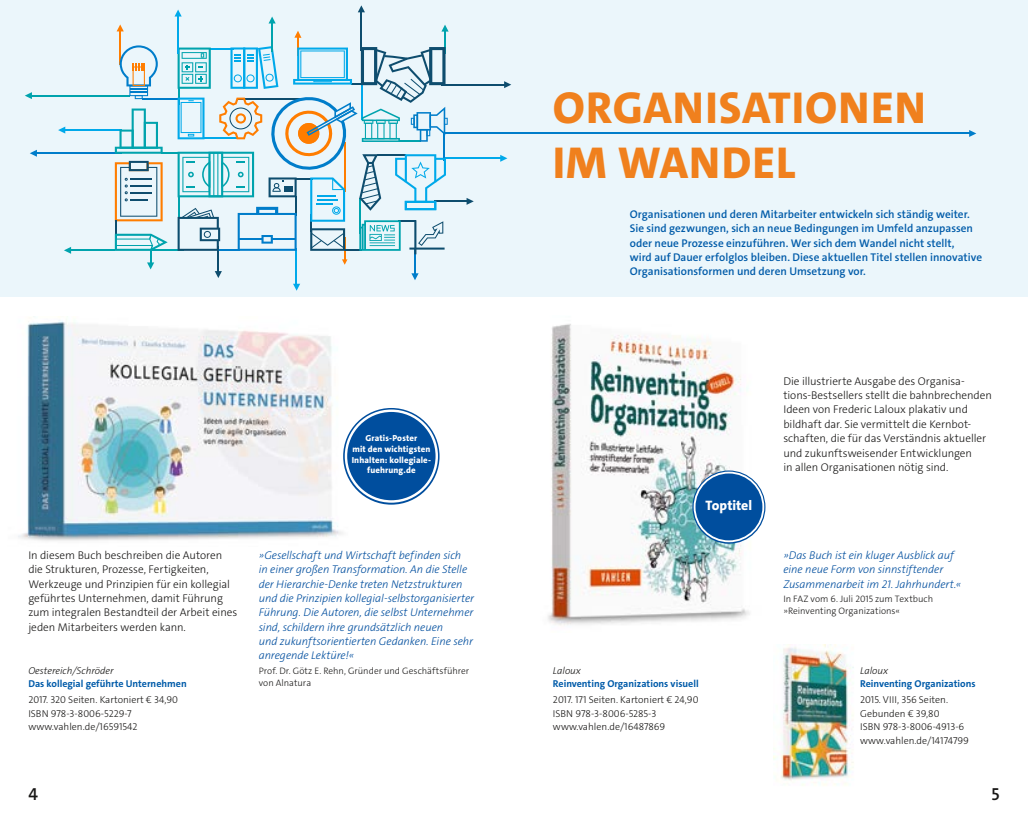
<style>
.page{position:relative;width:1028px;height:815px;background:#fff}
.page>*{position:absolute;margin:0;border:0;box-sizing:border-box;transform-origin:0 0}
.t1{font:800 45px/55px "The Sans C4 s";letter-spacing:.02em;color:#f0801d}
.t2{font:600 17.5px "The Sans C4 s";color:#181716}
.t3{font:800 13.75px "The Sans C4 s";color:#fff}
.t4{font:300 11.25px/14.4px "The Sans C4 s";letter-spacing:-.005em;color:#181716}
.t5{font:italic 300 11.25px/14.4px "The Sans C4 s";letter-spacing:-.01em;color:#004e9e}
.t6{font:600 11.25px/14.4px "The Sans C4 s";color:#005ba9}
.t7{font:300 10px/13.8px "The Sans C4 s";color:#181716}
.t8{font:700 10px "The Sans C4 s";color:#005ba9}
.t9{font:italic 300 10px "The Sans C4 s";color:#181716}
.t10{font:300 9.38px/12.5px "The Sans C4 s";color:#181716}
.t11{font:800 8.75px/10.6px "The Sans C4 s";letter-spacing:.015em;color:#fff;text-align:center}
</style>
<div class="page">
<div style="left:0;top:0;width:1028px;height:296px;background:#ebf6fb"></div>
<hr style="left:62px;top:130px;width:60px;height:1px;background:#00a9ea">
<svg style="left:58px;top:127px;width:7px;height:7px"></svg>
<hr style="left:67px;top:250px;width:48px;height:1px;background:#00a3ad">
<hr style="left:32px;top:95px;width:98px;height:1px;background:#00a3ad">
<hr style="left:34px;top:153px;width:88px;height:1px;background:#007dca">
<svg style="left:64px;top:247px;width:7px;height:7px"></svg>
<svg style="left:25px;top:92px;width:7px;height:7px"></svg>
<svg style="left:30px;top:150px;width:7px;height:7px"></svg>
<hr style="left:444px;top:133px;width:527px;height:1px;background:#007dca">
<hr style="left:441px;top:84px;width:63px;height:1px;background:#0e4d6e">
<hr style="left:434px;top:201px;width:36px;height:1px;background:#0e4d6e">
<hr style="left:444px;top:158px;width:60px;height:1px;background:#00a9ea">
<svg style="left:504px;top:81px;width:7px;height:7px"></svg>
<svg style="left:466px;top:198px;width:8px;height:7px"></svg>
<svg style="left:969px;top:130px;width:7px;height:7px"></svg>
<svg style="left:500px;top:155px;width:7px;height:7px"></svg>
<svg style="left:115px;top:5px;width:333px;height:286px"></svg>
<img style="left:18px;top:316px;width:346px;height:225px">
<img style="left:548px;top:324px;width:215px;height:301px">
<img style="left:773px;top:645px;width:81px;height:141px">
<svg style="left:692px;top:470px;width:73px;height:74px"></svg>
<div style="left:694px;top:473px;width:69px;height:68px;background:#004e9e;border-radius:50%"></div>
<div style="left:693px;top:472px;width:71px;height:70px;border:2px solid #fff;border-radius:50%"></div>
<svg style="left:343px;top:408px;width:96px;height:97px"></svg>
<div style="left:346px;top:411px;width:91px;height:90px;background:#004e9e;border-radius:50%"></div>
<div style="left:345px;top:409px;width:93px;height:94px;border:2px solid #fff;border-radius:50%"></div>
<h1 class="t1" style="left:553px;top:80px;width:374px">ORGANISATIONEN<br>IM WANDEL</h1>
<p class="t11" style="left:352px;top:433px;width:81px">Gratis-Poster<br>mit den wichtigsten<br>Inhalten: kollegiale&shy;fuehrung.de</p>
<p class="t4" style="left:28px;top:548px;width:210px">In diesem Buch beschreiben die Autoren die Strukturen, Prozesse, Fertigkeiten, Werkzeuge und Prinzipien für ein kollegial geführtes Unternehmen, damit Führung zum integralen Bestandteil der Arbeit eines jeden Mitarbeiters werden kann.</p>
<p class="t9" style="left:28px;top:664px;width:87px">Oestereich/Schröder</p>
<p class="t8" style="left:28px;top:677px;width:160px">Das kollegial geführte Unternehmen</p>
<p class="t7" style="left:28px;top:693px;width:151px">2017. 320 Seiten. Kartoniert € 34,90<br>ISBN 978-3-8006-5229-7 www.vahlen.de/16591542</p>
<p class="t5" style="left:259px;top:548px;width:217px">»Gesellschaft und Wirtschaft befinden sich<br>in einer großen Transformation. An die Stelle der Hierarchie-Denke treten Netzstrukturen und die Prinzipien kollegial-selbstorganisierter Führung. Die Autoren, die selbst Unternehmer sind, schildern ihre grundsätzlich neuen<br>und zukunftsorientierten Gedanken. Eine sehr anregende Lektüre!«</p>
<p class="t10" style="left:259px;top:664px;width:212px">Prof. Dr. Götz E. Rehn, Gründer und Geschäftsführer von Alnatura</p>
<p class="t6" style="left:630px;top:207px;width:354px">Organisationen und deren Mitarbeiter entwickeln sich ständig weiter.<br>Sie sind gezwungen, sich an neue Bedingungen im Umfeld anzupassen oder neue Prozesse einzuführen. Wer sich dem Wandel nicht stellt,<br>wird auf Dauer erfolglos bleiben. Diese aktuellen Titel stellen innovative Organisationsformen und deren Umsetzung vor.</p>
<p class="t3" style="left:705px;top:497px;width:48px">Toptitel</p>
<p class="t9" style="left:553px;top:664px;width:29px">Laloux</p>
<p class="t8" style="left:553px;top:677px;width:147px">Reinventing Organizations visuell</p>
<p class="t7" style="left:553px;top:693px;width:147px">2017. 171 Seiten. Kartoniert € 24,90<br>ISBN 978-3-8006-5285-3 www.vahlen.de/16487869</p>
<p class="t4" style="left:783px;top:374px;width:210px">Die illustrierte Ausgabe des Organisa&shy;tions-Bestsellers stellt die bahnbrechenden Ideen von Frederic Laloux plakativ und bildhaft dar. Sie vermittelt die Kernbot&shy;schaften, die für das Verständnis aktueller und zukunftsweisender Entwicklungen<br>in allen Organisationen nötig sind.</p>
<p class="t5" style="left:783px;top:548px;width:179px">»Das Buch ist ein kluger Ausblick auf eine neue Form von sinnstiftender<br>Zusammenarbeit im 21. Jahrhundert.«</p>
<p class="t10" style="left:783px;top:592px;width:151px">In FAZ vom 6. Juli 2015 zum Textbuch »Reinventing Organizations«</p>
<p class="t9" style="left:860px;top:664px;width:29px">Laloux</p>
<p class="t8" style="left:860px;top:677px;width:117px">Reinventing Organizations</p>
<p class="t7" style="left:860px;top:693px;width:110px">2015. VIII, 356 Seiten.<br>Gebunden € 39,80<br>ISBN 978-3-8006-4913-6 www.vahlen.de/14174799</p>
<h2 class="t2" style="left:28px;top:783px;width:11px">4</h2>
<h2 class="t2" style="left:991px;top:783px;width:10px">5</h2>
</div>
